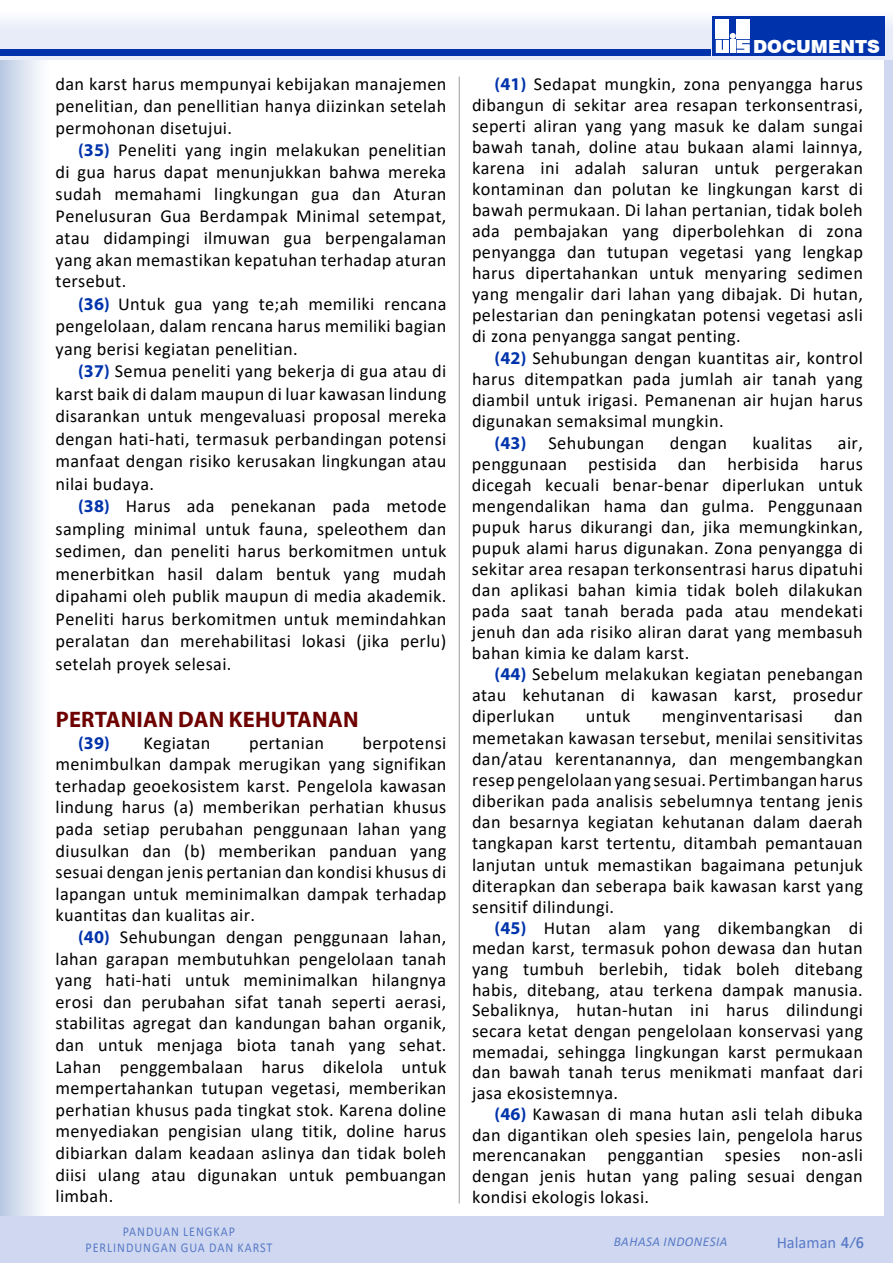
<style>
.page{position:relative;width:893px;height:1263px;background:#fff}
.page>*{position:absolute;margin:0;border:0;box-sizing:border-box;transform-origin:0 0}
.t1{font:700 22.5px "Myriad Pro";letter-spacing:.01em;color:#6e0000}
.t2{font:18.3px/21px "Calibri";letter-spacing:.02em;color:#000;text-align:justify}
.t3{font:900 18px "Swiss 721 BT";color:#fff}
.t4{font:700 18px "Myriad Pro";color:#0033ab}
.t5{font:16.5px "Calibri";color:#597ac7}
.t6{font:13.5px/16.2px "Calibri";letter-spacing:.08em;color:#597ac7;text-align:center;scale:.9 1}
.t7{font:italic 13.5px "Calibri";letter-spacing:.04em;color:#597ac7}
.s1{font-family:"Myriad Pro";font-weight:700;font-size:18px;color:#0033ab}
.s2{font-family:"Hamburg";font-weight:500;font-size:15px}
</style>
<div class="page">
<div style="left:0;top:59px;width:51px;height:1158px;background:linear-gradient(to right,#bacae3,#fff)"></div>
<div style="left:0;top:1217px;width:893px;height:46px;background:#cfd8f0"></div>
<div style="left:885px;top:59px;width:8px;height:1159px;background:#cfd8f0"></div>
<svg style="left:0;top:16px;width:893px;height:43px"></svg>
<div style="left:0;top:49px;width:710px;height:7px;background:#0033ab"></div>
<div style="left:712px;top:16px;width:172px;height:40px;background:#0033ab"></div>
<div style="left:716px;top:19px;width:13px;height:20px;background:#fff"></div>
<svg style="left:716px;top:33px;width:34px;height:20px"></svg>
<div style="left:737px;top:19px;width:13px;height:20px;background:#fff"></div>
<hr style="left:459px;top:77px;width:1px;height:1126px;background:#9d9d9c">
<p class="t2" style="left:56px;top:73px;width:392px;line-height:21.9px">dan karst harus mempunyai kebijakan manajemen penelitian, dan penellitian hanya diizinkan setelah permohonan disetujui.</p>
<p class="t2" style="left:56px;top:138px;width:392px;line-height:21.9px;text-indent:22px"><span class="s1">(35)</span> Peneliti yang ingin melakukan penelitian di gua harus dapat menunjukkan bahwa mereka sudah memahami lingkungan gua dan Aturan Penelusuran Gua Berdampak Minimal setempat, atau didampingi ilmuwan gua berpengalaman yang akan memastikan kepatuhan terhadap aturan tersebut.</p>
<p class="t2" style="left:55px;top:292px;width:392px;line-height:22.5px;text-indent:23px"><span class="s1">(36)</span> Untuk gua yang te;ah memiliki rencana pengelolaan, dalam rencana harus memiliki bagian yang berisi kegiatan penelitian.</p>
<p class="t2" style="left:56px;top:360px;width:392px;line-height:22.5px;text-indent:22px"><span class="s1">(37)</span> Semua peneliti yang bekerja di gua atau di karst baik di dalam maupun di luar kawasan lindung disarankan untuk mengevaluasi proposal mereka dengan hati-hati, termasuk perbandingan potensi manfaat dengan risiko kerusakan lingkungan atau nilai budaya.</p>
<p class="t2" style="left:56px;top:495px;width:392px;line-height:22.5px;text-indent:22px"><span class="s1">(38)</span> Harus ada penekanan pada metode sampling minimal untuk fauna, speleothem dan sedimen, dan peneliti harus berkomitmen untuk menerbitkan hasil dalam bentuk yang mudah dipahami oleh publik maupun di media akademik.<br>Peneliti harus berkomitmen untuk memindahkan peralatan dan merehabilitasi lokasi (jika perlu) setelah proyek selesai.</p>
<p class="t1" style="left:56px;top:705px;width:304px">PERTANIAN DAN KEHUTANAN</p>
<p class="t4" style="left:78px;top:731px;width:33px">(39)</p>
<p class="t2" style="left:143px;top:731px;width:69px">Kegiatan</p>
<p class="t2" style="left:249px;top:731px;width:77px">pertanian</p>
<p class="t2" style="left:56px;top:731px;width:392px;line-height:21.6px;text-indent:307px">berpotensi menimbulkan dampak merugikan yang signifikan terhadap geoekosistem karst. Pengelola kawasan lindung harus (a) memberikan perhatian khusus pada setiap perubahan penggunaan lahan yang diusulkan dan (b) memberikan panduan yang sesuai dengan jenis pertanian dan kondisi khusus di lapangan untuk meminimalkan dampak terhadap kuantitas dan kualitas air.</p>
<p class="t2" style="left:56px;top:926px;width:392px;line-height:21.6px;text-indent:22px"><span class="s1">(40)</span> Sehubungan dengan penggunaan lahan, lahan garapan membutuhkan pengelolaan tanah yang hati-hati untuk meminimalkan hilangnya erosi dan perubahan sifat tanah seperti aerasi, stabilitas agregat dan kandungan bahan organik, dan untuk menjaga biota tanah yang sehat.<br>Lahan penggembalaan harus dikelola untuk mempertahankan tutupan vegetasi, memberikan perhatian khusus pada tingkat stok. Karena doline menyediakan pengisian ulang titik, doline harus dibiarkan dalam keadaan aslinya dan tidak boleh diisi ulang atau digunakan untuk pembuangan limbah.</p>
<p class="t3" style="left:753px;top:36px;width:129px">DOCUMENTS</p>
<p class="t2" style="left:472px;top:73px;width:392px;text-indent:22px"><span class="s1">(41)</span> Sedapat mungkin, zona penyangga harus dibangun di sekitar area resapan terkonsentrasi, seperti aliran yang yang masuk ke dalam sungai bawah tanah, doline atau bukaan alami lainnya, karena ini adalah saluran untuk pergerakan kontaminan dan polutan ke lingkungan karst di bawah permukaan. Di lahan pertanian, tidak boleh ada pembajakan yang diperbolehkan di zona penyangga dan tutupan vegetasi yang lengkap harus dipertahankan untuk menyaring sedimen yang mengalir dari lahan yang dibajak. Di hutan, pelestarian dan peningkatan potensi vegetasi asli di zona penyangga sangat penting.</p>
<p class="t2" style="left:494px;top:347px;width:370px"><span class="s1">(42)</span> Sehubungan dengan kuantitas air, kontrol</p>
<p class="t2" style="left:472px;top:368px;width:392px">harus ditempatkan pada jumlah air tanah yang</p>
<p class="t2" style="left:472px;top:389px;width:392px">diambil untuk irigasi. Pemanenan air hujan harus</p>
<p class="t2" style="left:472px;top:410px;width:253px">digunakan semaksimal mungkin.</p>
<p class="t2" style="left:494px;top:431px;width:151px"><span class="s1">(43)</span> Sehubungan</p>
<p class="t2" style="left:670px;top:431px;width:59px">dengan</p>
<p class="t2" style="left:753px;top:431px;width:61px">kualitas</p>
<p class="t2" style="left:472px;top:431px;width:392px;text-indent:366px">air, penggunaan pestisida dan herbisida harus dicegah kecuali benar-benar diperlukan untuk mengendalikan hama dan gulma. Penggunaan pupuk harus dikurangi dan, jika memungkinkan, pupuk alami harus digunakan. Zona penyangga di sekitar area resapan terkonsentrasi harus dipatuhi dan aplikasi bahan kimia tidak boleh dilakukan pada saat tanah berada pada atau mendekati jenuh dan ada risiko aliran darat yang membasuh bahan kimia ke dalam karst.</p>
<p class="t2" style="left:472px;top:663px;width:392px;text-indent:22px"><span class="s1">(44)</span> Sebelum melakukan kegiatan penebangan atau kehutanan di kawasan karst, prosedur diperlukan</p>
<p class="t2" style="left:586px;top:705px;width:46px">untuk</p>
<p class="t2" style="left:662px;top:705px;width:143px">menginventarisasi</p>
<p class="t2" style="left:472px;top:705px;width:392px;text-indent:362px">dan memetakan kawasan tersebut, menilai sensitivitas dan/atau kerentanannya, dan mengembangkan resep pengelolaan yang sesuai. Pertimbangan harus diberikan pada analisis sebelumnya tentang jenis dan besarnya kegiatan kehutanan dalam daerah tangkapan karst tertentu, ditambah pemantauan lanjutan untuk memastikan bagaimana petunjuk diterapkan dan seberapa baik kawasan karst yang sensitif dilindungi.</p>
<p class="t2" style="left:472px;top:917px;width:392px;text-indent:22px"><span class="s1">(45)</span> Hutan alam yang dikembangkan di medan karst, termasuk pohon dewasa dan hutan yang tumbuh berlebih, tidak boleh ditebang habis, ditebang, atau terkena dampak manusia.<br>Sebaliknya, hutan-hutan ini harus dilindungi secara ketat dengan pengelolaan konservasi yang memadai, sehingga lingkungan karst permukaan dan bawah tanah terus menikmati manfaat dari jasa ekosistemnya.</p>
<p class="t2" style="left:472px;top:1103px;width:392px;text-indent:22px"><span class="s1">(46)</span> Kawasan di mana hutan asli telah dibuka dan digantikan oleh spesies lain, pengelola harus merencanakan penggantian spesies non-asli dengan jenis hutan yang paling sesuai dengan kondisi ekologis lokasi.</p>
<p class="t6" style="left:86px;top:1223px;width:209px">PANDUAN LENGKAP<br>PERLINDUNGAN GUA DAN KARST</p>
<p class="t7" style="left:614px;top:1232px;width:115px">BAHASA INDONESIA</p>
<p class="t5" style="left:777px;top:1231px;width:89px">Halaman <span class="s2">4/6</span></p>
</div>
